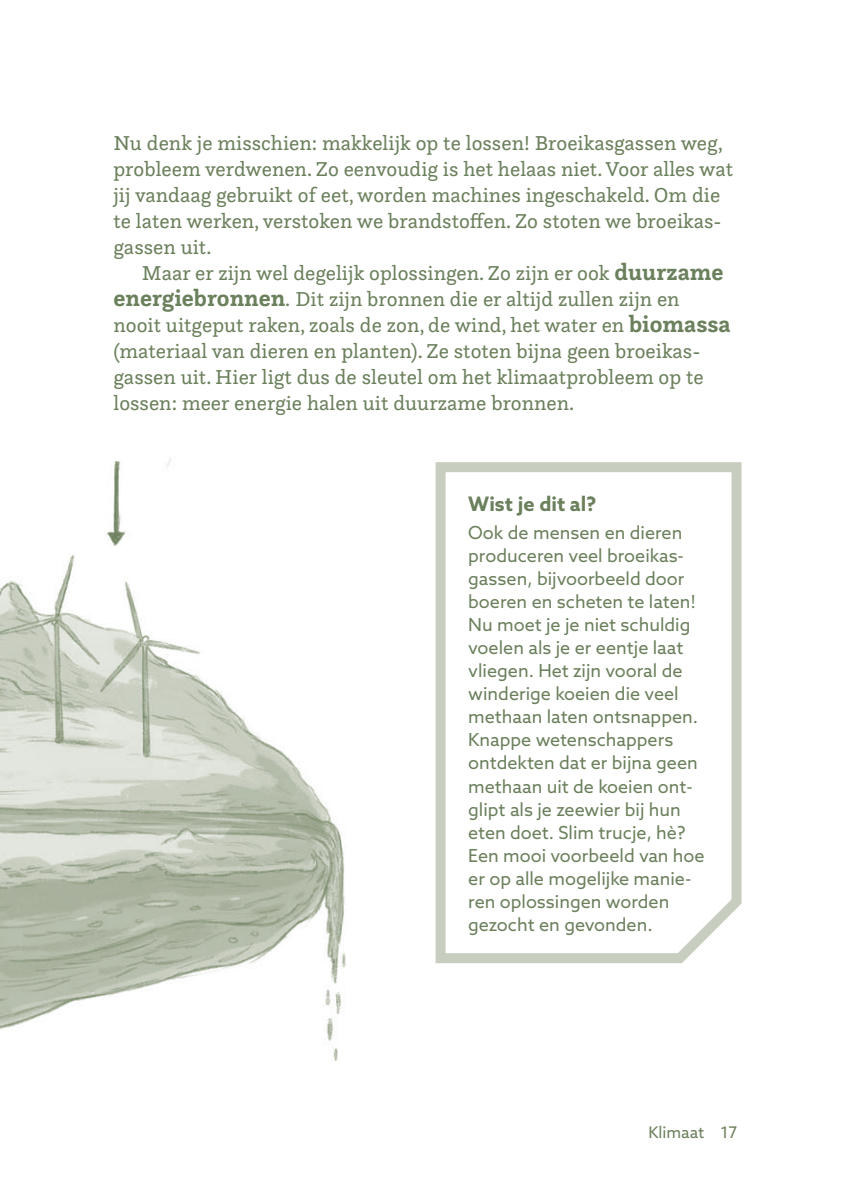
<style>
.page{position:relative;width:851px;height:1191px;background:#fff}
.page>*{position:absolute;margin:0;border:0;box-sizing:border-box;transform-origin:0 0}
.t1{font:21px/26px "Questa Slab";color:#6b805c}
.t2{font:700 20px "Azo Sans";color:#6b805c}
.t3{font:18px/23px "Azo Sans";color:#6b805c}
.t4{font:16px "Azo Sans";color:#6b805c}
.s1{font-weight:700;font-size:24px}
</style>
<div class="page">
<img style="left:0;top:458px;width:346px;height:604px">
<svg style="left:435px;top:462px;width:307px;height:502px"></svg>
<p class="t1" style="left:113px;top:129px;width:621px">Nu denk je misschien: makkelijk op te lossen! Broeikasgassen weg, probleem verdwenen. Zo eenvoudig is het helaas niet. Voor alles wat jij vandaag gebruikt of eet, worden machines ingeschakeld. Om die te laten werken, verstoken we brandstoffen. Zo stoten we broeikas&shy;gassen uit.</p>
<p class="t1" style="left:113px;top:259px;width:618px;text-indent:28px">Maar er zijn wel degelijk oplossingen. Zo zijn er ook <span class="s1">duurzame energiebronnen</span>. Dit zijn bronnen die er altijd zullen zijn en nooit uitgeput raken, zoals de zon, de wind, het water en <span class="s1">biomassa </span>(materiaal van dieren en planten). Ze stoten bijna geen broeikas&shy;gassen uit. Hier ligt dus de sleutel om het klimaatprobleem op te lossen: meer energie halen uit duurzame bronnen.</p>
<p class="t2" style="left:468px;top:490px;width:130px">Wist je dit al?</p>
<p class="t3" style="left:468px;top:521px;width:238px">Ook de mensen en dieren produceren veel broeikas&shy;gassen, bijvoorbeeld door boeren en scheten te laten!<br>Nu moet je je niet schuldig voelen als je er eentje laat vliegen. Het zijn vooral de winderige koeien die veel methaan laten ontsnappen.<br>Knappe wetenschappers ontdekten dat er bijna geen methaan uit de koeien ont&shy;glipt als je zeewier bij hun eten doet. Slim trucje, hè?<br>Een mooi voorbeeld van hoe er op alle mogelijke manie&shy;ren oplossingen worden gezocht en gevonden.</p>
<p class="t4" style="left:648px;top:1122px;width:91px">Klimaat 17</p>
</div>
